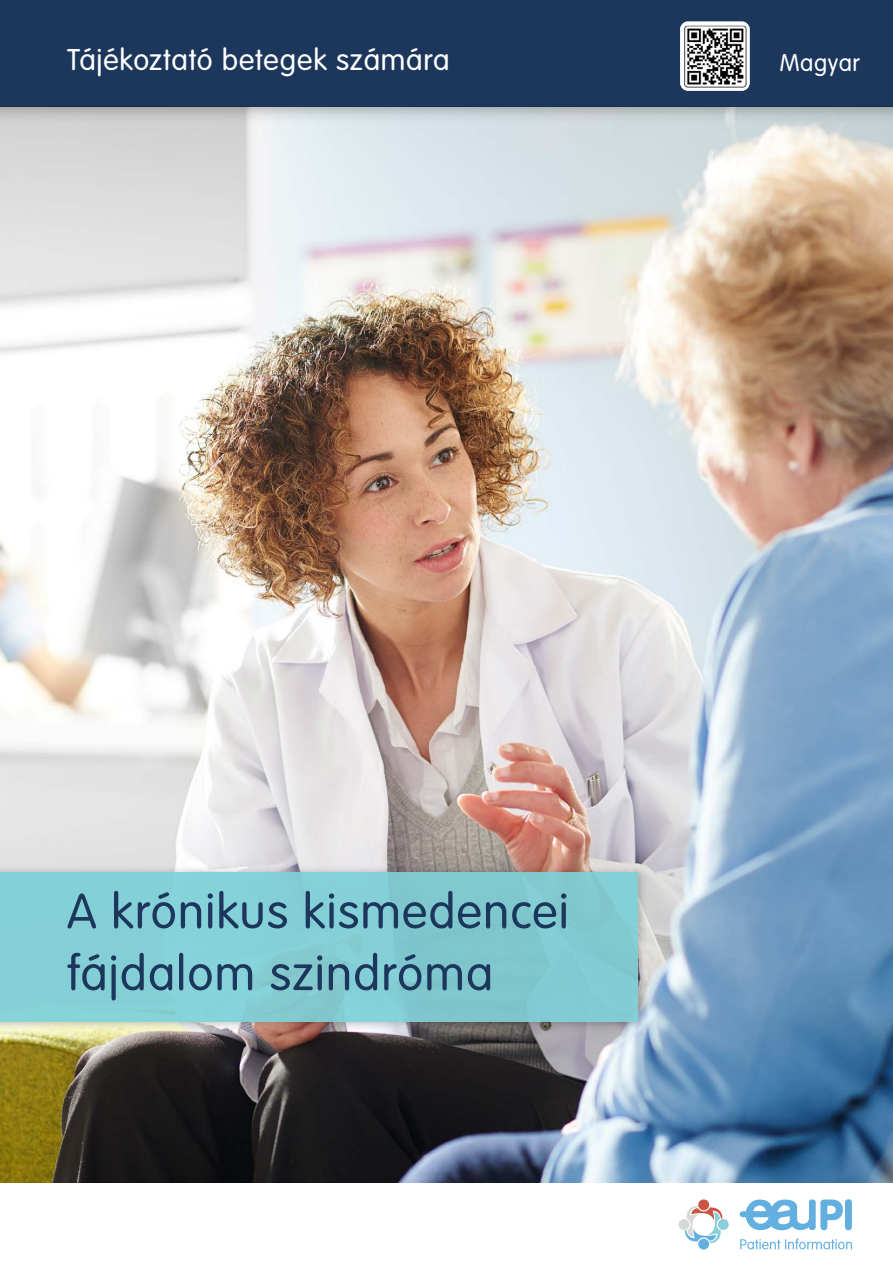
<style>
.page{position:relative;width:893px;height:1263px;background:#fff}
.page>*{position:absolute;margin:0;border:0;box-sizing:border-box;transform-origin:0 0}
.t1{font:300 51.6px/61.9px "VAG Rundschrift D";letter-spacing:.025em;color:#1c365c}
.t2{font:300 31.5px "VAG Rundschrift D";letter-spacing:.025em;color:#fff}
.t3{font:300 25.35px "VAG Rundschrift D";letter-spacing:.025em;color:#fff}
</style>
<div class="page">
<img style="left:0;top:123px;width:893px;height:1059px">
<div style="left:0;top:0;width:893px;height:123px;background:#000;opacity:.3"></div>
<div style="left:0;top:0;width:893px;height:106px;background:#1c365c"></div>
<div style="left:0;top:864px;width:649px;height:168px;background:#000;opacity:.3"></div>
<div style="left:0;top:872px;width:638px;height:150px;background:#87d4db"></div>
<svg style="left:680px;top:21px;width:70px;height:70px"></svg>
<img style="left:680px;top:26px;width:70px;height:65px">
<svg style="left:740px;top:1238px;width:112px;height:11px"></svg>
<svg style="left:740px;top:1199px;width:103px;height:32px"></svg>
<div style="left:845px;top:1199px;width:7px;height:31px;background:#63b0e0;border-radius:4px"></div>
<svg style="left:679px;top:1199px;width:50px;height:50px"></svg>
<p class="t2" style="left:67px;top:42px;width:384px">Tájékoztató betegek számára</p>
<p class="t3" style="left:780px;top:48px;width:82px">Magyar</p>
<p class="t1" style="left:67px;top:881px;width:503px">A krónikus kismedencei fájdalom szindróma</p>
</div>
